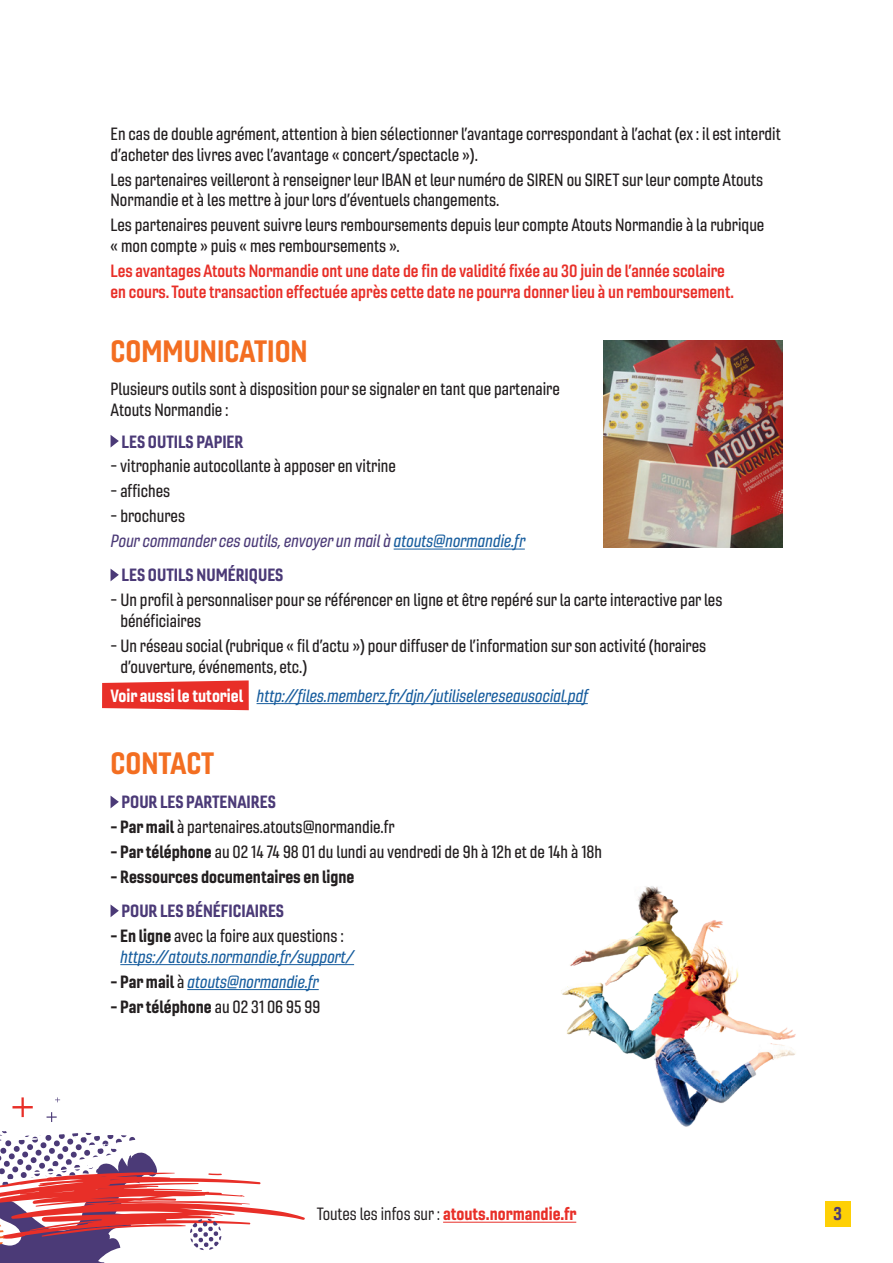
<style>
.page{position:relative;width:893px;height:1263px;background:#fff}
.page>*{position:absolute;margin:0;border:0;box-sizing:border-box;transform-origin:0 0}
.t1{font:30px "Gineso Con Bol";color:#f36e21}
.t2{font:18px "Gineso Con Bol";color:#4b3a77}
.t3{font:17.25px/20.7px "Gineso Con Med";color:#231f20}
.t4{font:17.25px/20.7px "Gineso Con Med It";color:#175d9e;text-align:center}
.t5{font:17.25px/20.7px "Gineso Con Dem";color:#e82f28}
.t6{font:17.25px "Gineso Con Bol";color:#4b3a77}
.t7{font:17.25px "Gineso Con Med It";color:#4b3a77}
.t8{font:17.25px "Gineso Con Bol";color:#231f20}
.t9{font:17.25px "Gineso Con Bol";color:#e82f28}
.s1{color:#175d9e}
.s2{font-family:"Gineso Con Bol";color:#fff}
.s3{font-family:"Gineso Con Bol"}
.s4{font-family:"Gineso Con Bol";color:#231f20}
.s5{font-family:"Gineso Con Med";color:#231f20}
.s6{font-family:"Gineso Con Med"}
.s7{font-family:"Gineso Con Reg";color:#231f20}
</style>
<div class="page">
<hr style="left:443px;top:1222px;width:133px;height:1px;background:#e82f28">
<svg style="left:0;top:1131px;width:305px;height:132px"></svg>
<svg style="left:55px;top:1097px;width:5px;height:5px"></svg>
<svg style="left:47px;top:1112px;width:10px;height:10px"></svg>
<svg style="left:12px;top:1097px;width:21px;height:20px"></svg>
<img style="left:561px;top:886px;width:235px;height:241px">
<svg style="left:102px;top:680px;width:147px;height:30px;background:#e9413a"></svg>
<hr style="left:394px;top:549px;width:131px;height:1px;background:#175d9e">
<svg style="left:111px;top:435px;width:8px;height:12px"></svg>
<hr style="left:257px;top:703px;width:331px;height:1px;background:#175d9e">
<svg style="left:111px;top:569px;width:8px;height:12px"></svg>
<svg style="left:111px;top:796px;width:8px;height:12px"></svg>
<hr style="left:120px;top:964px;width:234px;height:1px;background:#175d9e">
<hr style="left:187px;top:989px;width:132px;height:1px;background:#175d9e">
<svg style="left:111px;top:905px;width:8px;height:12px"></svg>
<img style="left:604px;top:340px;width:178px;height:207px">
<div style="left:825px;top:1201px;width:25px;height:25px;background:#fed006"></div>
<p class="t3" style="left:111px;top:123px;width:672px">En cas de double agrément, attention à bien sélectionner l’avantage correspondant à l’achat (ex : il est interdit d’acheter des livres avec l’avantage « concert/spectacle »).</p>
<p class="t3" style="left:111px;top:169px;width:654px">Les partenaires veilleront à renseigner leur IBAN et leur numéro de SIREN ou SIRET sur leur compte Atouts<br>Normandie et à les mettre à jour lors d’éventuels changements.</p>
<p class="t3" style="left:111px;top:215px;width:655px">Les partenaires peuvent suivre leurs remboursements depuis leur compte Atouts Normandie à la rubrique « mon compte » puis « mes remboursements ».</p>
<p class="t5" style="left:111px;top:260px;width:625px">Les avantages Atouts Normandie ont une date de fin de validité fixée au 30 juin de l’année scolaire en cours. Toute transaction effectuée après cette date ne pourra donner lieu à un remboursement.</p>
<p class="t1" style="left:111px;top:332px;width:199px">COMMUNICATION</p>
<p class="t3" style="left:111px;top:379px;width:451px">Plusieurs outils sont à disposition pour se signaler en tant que partenaire<br>Atouts Normandie :</p>
<p class="t6" style="left:122px;top:430px;width:123px">LES OUTILS PAPIER</p>
<p class="t3" style="left:111px;top:456px;width:287px">- vitrophanie autocollante à apposer en vitrine</p>
<p class="t3" style="left:111px;top:481px;width:61px">- affiches</p>
<p class="t3" style="left:111px;top:506px;width:76px">- brochures</p>
<p class="t7" style="left:111px;top:530px;width:416px">Pour commander ces outils, envoyer un mail à <span class="s1">atouts@normandie.fr</span></p>
<p class="t6" style="left:122px;top:564px;width:163px">LES OUTILS NUMÉRIQUES</p>
<p class="t3" style="left:120px;top:590px;width:604px;text-indent:-10px">- Un profil à personnaliser pour se référencer en ligne et être repéré sur la carte interactive par les bénéficiaires</p>
<p class="t3" style="left:120px;top:635px;width:587px;text-indent:-10px">- Un réseau social (rubrique « fil d’actu ») pour diffuser de l’information sur son activité (horaires d’ouverture, événements, etc.)</p>
<p class="t4" style="left:111px;top:685px;width:479px"><span class="s2">Voir aussi le tutoriel</span> http://files.memberz.fr/djn/jutiliselereseausocial.pdf</p>
<p class="t1" style="left:111px;top:744px;width:105px">CONTACT</p>
<p class="t6" style="left:122px;top:791px;width:156px">POUR LES PARTENAIRES</p>
<p class="t3" style="left:111px;top:817px;width:286px"><span class="s3">- Par mail</span> à partenaires.atouts@normandie.fr</p>
<p class="t3" style="left:111px;top:842px;width:493px"><span class="s3">- Par téléphone</span> au 02 14 74 98 01 du lundi au vendredi de 9h à 12h et de 14h à 18h</p>
<p class="t8" style="left:111px;top:866px;width:245px">- Ressources documentaires en ligne</p>
<p class="t6" style="left:122px;top:900px;width:164px">POUR LES BÉNÉFICIAIRES</p>
<p class="t4" style="left:111px;top:925px;width:245px"><span class="s4">- En ligne</span> <span class="s5">avec la foire aux questions : </span>https://atouts.normandie.fr/support/</p>
<p class="t4" style="left:111px;top:971px;width:210px"><span class="s4">- Par mail</span> <span class="s5">à</span> atouts@normandie.fr</p>
<p class="t8" style="left:111px;top:995px;width:212px">- Par téléphone <span class="s6">au 02 31 06 95 99</span></p>
<p class="t9" style="left:317px;top:1203px;width:261px"><span class="s7">Toutes les infos sur :</span> atouts.normandie.fr</p>
<p class="t2" style="left:833px;top:1202px;width:10px">3</p>
</div>
